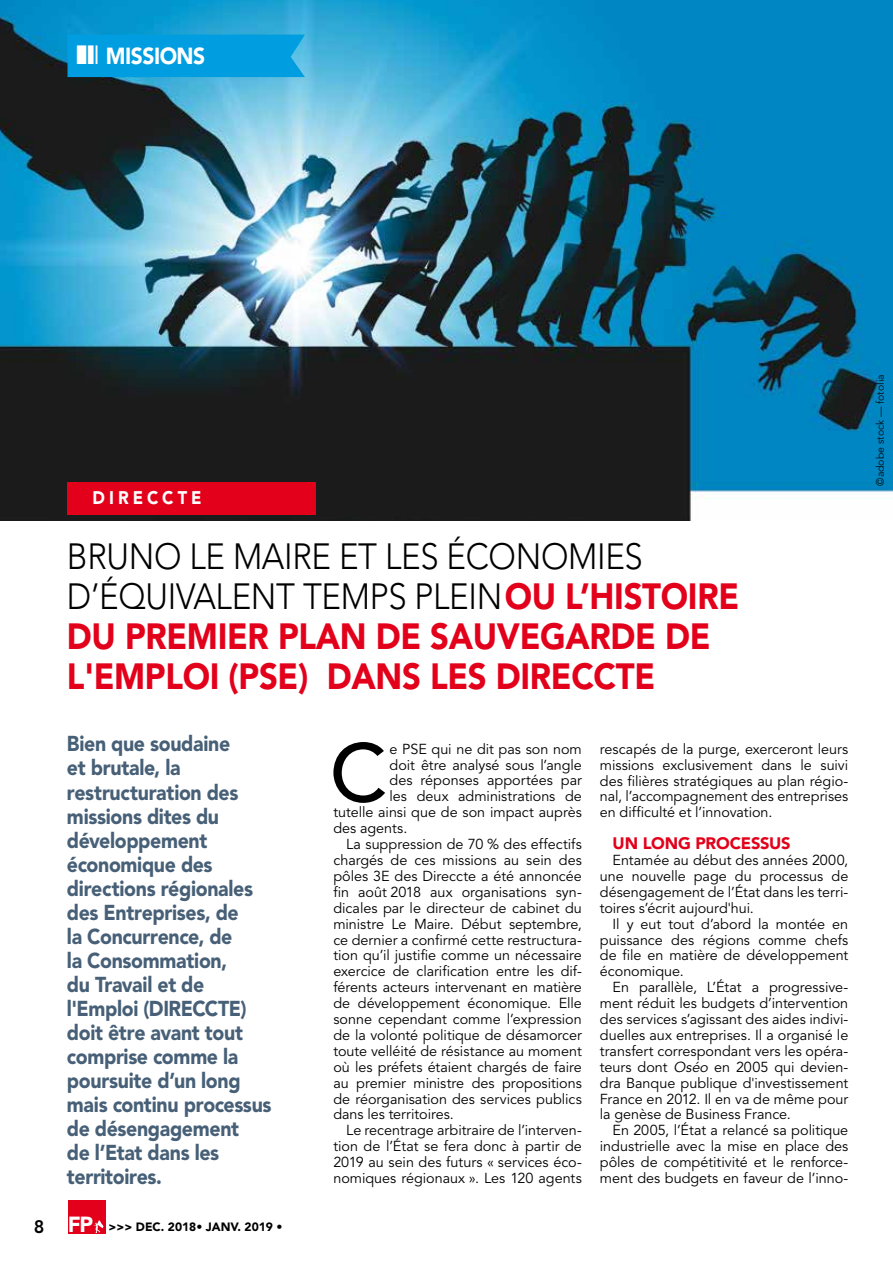
<style>
.page{position:relative;width:893px;height:1263px;background:#fff}
.page>*{position:absolute;margin:0;border:0;box-sizing:border-box;transform-origin:0 0}
.t1{font:500 81.75px "Avenir LT Std";color:#000}
.t2{font:900 36.15px/40px "Avenir LT Std";letter-spacing:-.01em;color:#e2001a;scale:.91 1}
.t3{font:900 23.1px "Avenir LT Std";letter-spacing:-.025em;color:#fff;scale:.91 1}
.t4{font:900 21.45px/24px "Avenir LT Std";letter-spacing:-.02em;color:#476077;scale:.91 1}
.t5{font:900 18.15px "Avenir LT Std";letter-spacing:.245em;color:#fff;scale:.91 1}
.t6{font:900 16.5px "Avenir LT Std";letter-spacing:-.015em;color:#e2001a}
.t7{font:14.4px/15.9px "Avenir LT Std";letter-spacing:-.005em;color:#000;text-align:justify}
.t8{font:900 12px "Avenir LT Std";color:#000}
.t9{font:300 10.5px "Avenir LT Std";color:#000}
.s1{font-weight:300;color:#000}
.s2{font-weight:800;font-size:18px}
.s3{font-size:21.75px;color:#fff}
.s4{font-style:italic}
</style>
<div class="page">
<img style="left:0;top:0;width:893px;height:521px">
<div style="left:68px;top:1200px;width:37px;height:33px;background:#e2001a"></div>
<svg style="left:94px;top:1220px;width:9px;height:13px"></svg>
<div style="left:67px;top:482px;width:248px;height:32px;background:#e2001a"></div>
<div style="left:68px;top:35px;width:237px;height:42px;background:#009ee0"></div>
<h3 class="t3" style="left:106px;top:42px;width:111px">MISSIONS</h3>
<p class="t5" style="left:92px;top:487px;width:121px">DIRECCTE</p>
<h2 class="t2" style="left:67px;top:536px;width:740px"><span class="s1">BRUNO LE MAIRE ET LES ÉCONOMIES D’ÉQUIVALENT TEMPS PLEIN</span>OU L’HISTOIRE DU PREMIER PLAN DE SAUVEGARDE DE L'EMPLOI (PSE) DANS LES DIRECCTE</h2>
<p class="t4" style="left:67px;top:732px;width:226px">Bien que soudaine<br>et brutale, la restructuration des missions dites du développement économique des directions régionales des Entreprises, de<br>la Concurrence, de<br>la Consommation,<br>du Travail et de l'Emploi (DIRECCTE) doit être avant tout comprise comme la poursuite d’un long mais continu processus de désengagement<br>de l’Etat dans les territoires.</p>
<p class="t8" style="left:34px;top:1219px;width:250px"><span class="s2">8</span> <span class="s3">FP</span> &gt;&gt;&gt; DEC. 2018• JANV. 2019 •</p>
<h1 class="t1" style="left:330px;top:726px;width:59px">C</h1>
<p class="t7" style="left:390px;top:741px;width:194px">e PSE qui ne dit pas son nom</p>
<p class="t7" style="left:390px;top:757px;width:194px">doit être analysé sous l’angle</p>
<p class="t7" style="left:390px;top:773px;width:194px">des réponses apportées par</p>
<p class="t7" style="left:390px;top:789px;width:194px">les deux administrations de</p>
<p class="t7" style="left:333px;top:805px;width:250px">tutelle ainsi que de son impact auprès</p>
<p class="t7" style="left:333px;top:821px;width:75px">des agents.</p>
<p class="t7" style="left:346px;top:836px;width:237px">La suppression de 70 % des effectifs</p>
<p class="t7" style="left:333px;top:852px;width:250px">chargés de ces missions au sein des</p>
<p class="t7" style="left:333px;top:868px;width:250px">pôles 3E des Direccte a été annoncée</p>
<p class="t7" style="left:333px;top:884px;width:250px">fin août 2018 aux organisations syn-</p>
<p class="t7" style="left:333px;top:900px;width:250px">dicales par le directeur de cabinet du</p>
<p class="t7" style="left:333px;top:916px;width:250px">ministre Le Maire. Début septembre,</p>
<p class="t7" style="left:333px;top:932px;width:250px">ce dernier a confirmé cette restructura-</p>
<p class="t7" style="left:333px;top:948px;width:250px">tion qu’il justifie comme un nécessaire</p>
<p class="t7" style="left:333px;top:964px;width:250px">exercice de clarification entre les dif-</p>
<p class="t7" style="left:333px;top:980px;width:250px">férents acteurs intervenant en matière</p>
<p class="t7" style="left:333px;top:995px;width:250px">de développement économique. Elle</p>
<p class="t7" style="left:333px;top:1011px;width:250px">sonne cependant comme l’expression</p>
<p class="t7" style="left:333px;top:1027px;width:250px">de la volonté politique de désamorcer</p>
<p class="t7" style="left:333px;top:1043px;width:250px">toute velléité de résistance au moment</p>
<p class="t7" style="left:333px;top:1059px;width:250px">où les préfets étaient chargés de faire</p>
<p class="t7" style="left:333px;top:1075px;width:250px">au premier ministre des propositions</p>
<p class="t7" style="left:333px;top:1091px;width:250px">de réorganisation des services publics</p>
<p class="t7" style="left:333px;top:1107px;width:122px">dans les territoires.</p>
<p class="t7" style="left:346px;top:1123px;width:237px">Le recentrage arbitraire de l’interven-</p>
<p class="t7" style="left:333px;top:1139px;width:250px">tion de l’État se fera donc à partir de</p>
<p class="t7" style="left:333px;top:1154px;width:250px">2019 au sein des futurs « services éco-</p>
<p class="t7" style="left:333px;top:1170px;width:250px">nomiques régionaux ». Les 120 agents</p>
<p class="t7" style="left:600px;top:741px;width:250px">rescapés de la purge, exerceront leurs missions exclusivement dans le suivi des filières stratégiques au plan régio&shy;nal, l’accompagnement des entreprises en difficulté et l’innovation.</p>
<p class="t6" style="left:613px;top:833px;width:179px">UN LONG PROCESSUS</p>
<p class="t7" style="left:600px;top:852px;width:250px;text-indent:13px">Entamée au début des années 2000, une nouvelle page du processus de désengagement de l’État dans les terri&shy;toires s’écrit aujourd'hui.</p>
<p class="t7" style="left:600px;top:916px;width:250px;text-indent:13px">Il y eut tout d’abord la montée en puissance des régions comme chefs de file en matière de développement économique.</p>
<p class="t7" style="left:600px;top:980px;width:250px;text-indent:13px">En parallèle, L’État a progressive&shy;ment réduit les budgets d’intervention des services s’agissant des aides indivi&shy;duelles aux entreprises. Il a organisé le transfert correspondant vers les opéra&shy;teurs dont <span class="s4">Oséo</span> en 2005 qui devien&shy;dra Banque publique d'investissement France en 2012. Il en va de même pour la genèse de Business France.</p>
<p class="t7" style="left:600px;top:1123px;width:250px;text-indent:13px">En 2005, l’État a relancé sa politique industrielle avec la mise en place des pôles de compétitivité et le renforce&shy;ment des budgets en faveur de l’inno-</p>
<p class="t9" style="left:874px;top:486px;width:113px;rotate:-90deg">©adobe stock — fotolia</p>
</div>
